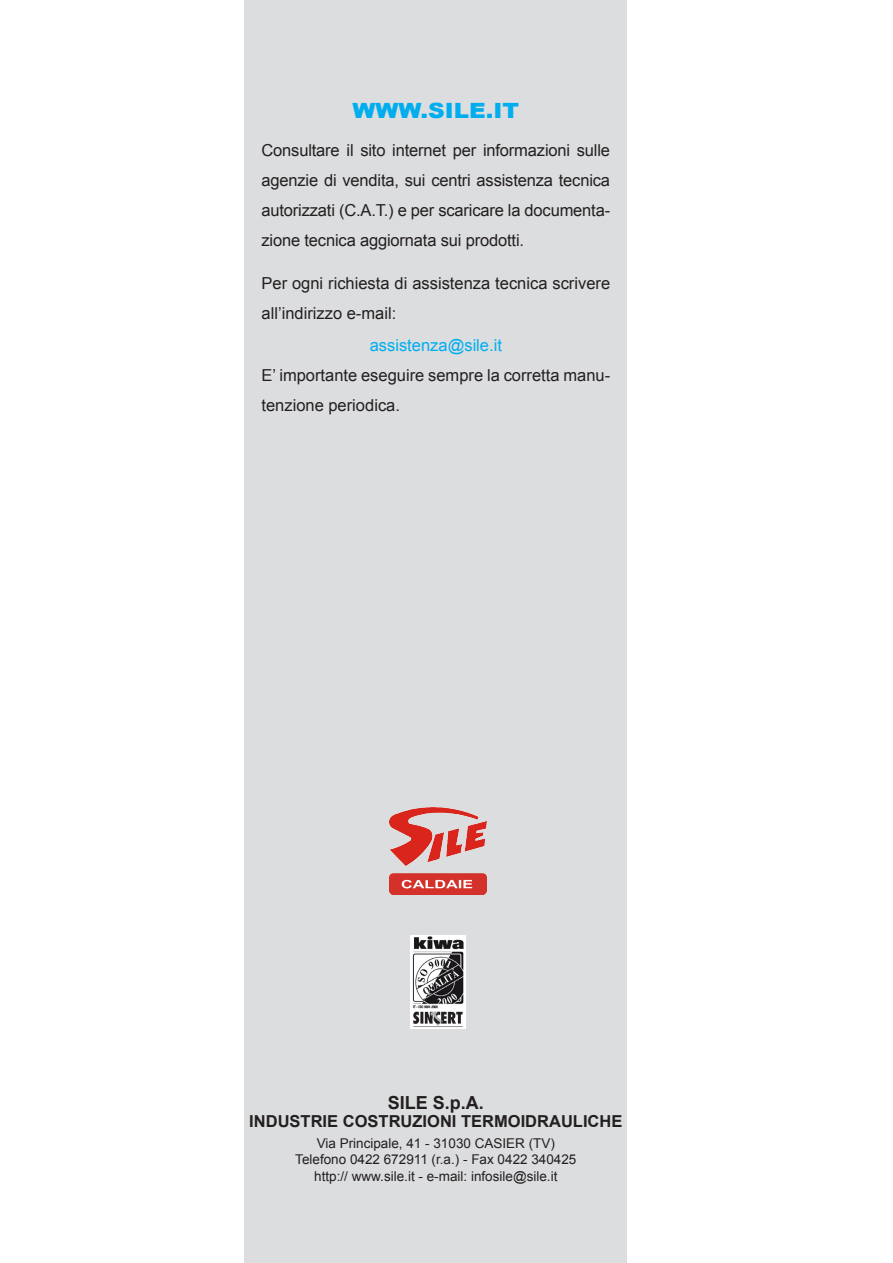
<style>
.page{position:relative;width:893px;height:1263px;background:#fff}
.page>*{position:absolute;margin:0;border:0;box-sizing:border-box;transform-origin:0 0}
.t1{font:900 21px "Arial";color:#00aeef;scale:1.1 1}
.t2{font:700 18px "Arial";color:#231f20}
.t3{font:16.5px/30px "Arial";color:#231f20}
.t4{font:700 16.5px "Arial";color:#231f20}
.t5{font:16.5px "Arial";color:#00aeef}
.t6{font:13.5px "Arial";color:#231f20}
</style>
<div class="page">
<div style="left:244px;top:0;width:383px;height:1263px;background:#dcdddf"></div>
<img style="left:410px;top:935px;width:55px;height:93px">
<img style="left:390px;top:808px;width:96px;height:86px">
<p class="t1" style="left:352px;top:95px;width:153px">WWW.SILE.IT</p>
<p class="t3" style="left:261px;top:136px;width:350px;text-align:justify">Consultare il sito internet per informazioni sulle agenzie di vendita, sui centri assistenza tecnica autorizzati (C.A.T.) e per scaricare la documenta&shy;zione tecnica aggiornata sui prodotti.</p>
<p class="t3" style="left:261px;top:268px;width:350px">Per ogni richiesta di assistenza tecnica scrivere all’indirizzo e-mail:</p>
<p class="t5" style="left:370px;top:334px;width:134px">assistenza@sile.it</p>
<p class="t3" style="left:261px;top:360px;width:350px">E’ importante eseguire sempre la corretta manu&shy;tenzione periodica.</p>
<p class="t2" style="left:388px;top:1091px;width:98px">SILE S.p.A.</p>
<p class="t4" style="left:249px;top:1110px;width:375px">INDUSTRIE COSTRUZIONI TERMOIDRAULICHE</p>
<p class="t6" style="left:317px;top:1134px;width:240px">Via Principale, 41 - 31030 CASIER (TV)</p>
<p class="t6" style="left:295px;top:1151px;width:283px">Telefono 0422 672911 (r.a.) - Fax 0422 340425</p>
<p class="t6" style="left:314px;top:1167px;width:245px">http:// www.sile.it - e-mail: infosile@sile.it</p>
</div>
